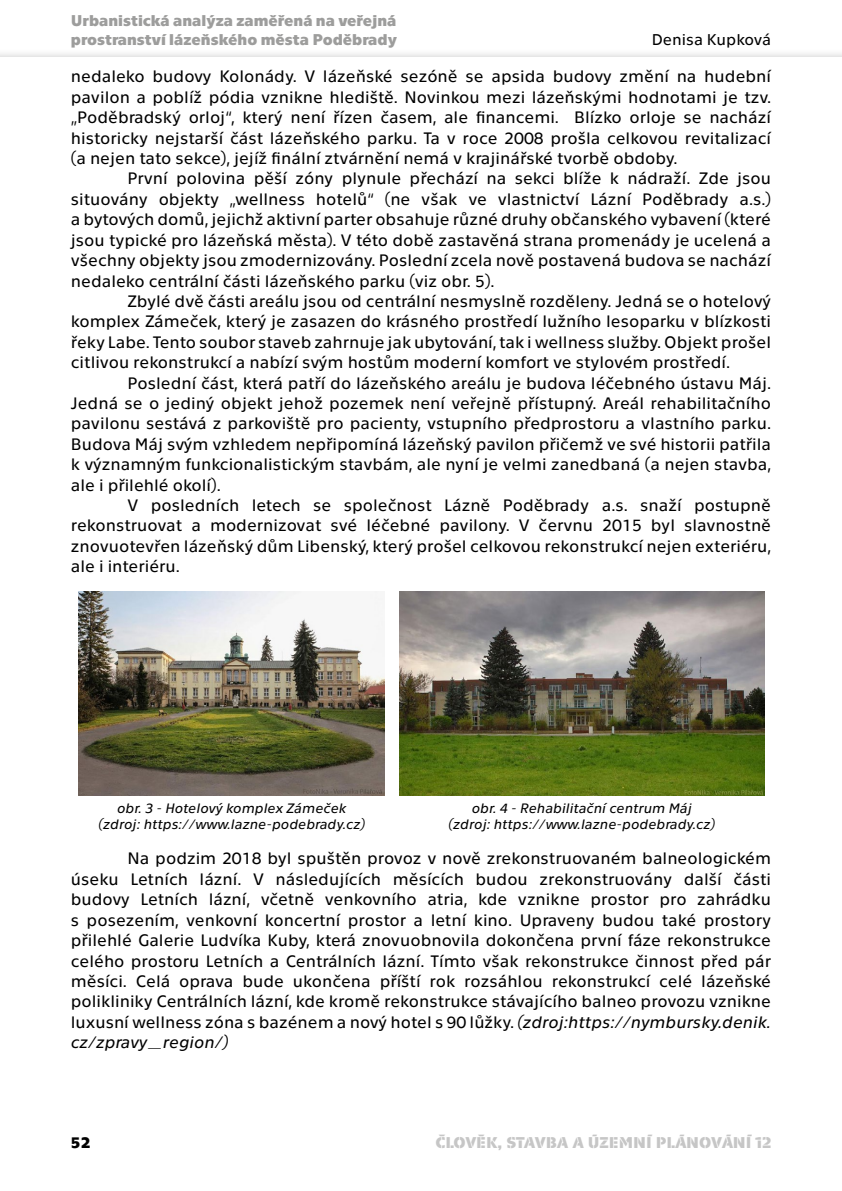
<style>
.page{position:relative;width:842px;height:1191px;background:#fff}
.page>*{position:absolute;margin:0;border:0;box-sizing:border-box;transform-origin:0 0}
.t1{font:17px/20.4px "Technika";color:#000;text-align:justify}
.t2{font:700 16px/19.2px "Technika";color:#9d9d9c}
.t3{font:700 16px "Technika Stencil";color:#c6c6c6}
.t4{font:16px "Technika";color:#000}
.t5{font:700 16px "Technika";color:#000}
.t6{font:italic 14px/16.8px "Technika";color:#000;text-align:center}
.s1{font-style:italic}
</style>
<div class="page">
<img style="left:79px;top:591px;width:306px;height:204px">
<img style="left:399px;top:591px;width:365px;height:204px">
<p class="t2" style="left:71px;top:10px;width:328px">Urbanistická analýza zaměřená na veřejná prostranství lázeňského města Poděbrady</p>
<p class="t4" style="left:652px;top:29px;width:121px">Denisa Kupková</p>
<p class="t1" style="left:71px;top:65px;width:702px">nedaleko budovy Kolonády. V lázeňské sezóně se apsida budovy změní na hudební pavilon a poblíž pódia vznikne hlediště. Novinkou mezi lázeňskými hodnotami je tzv. „Poděbradský orloj“, který není řízen časem, ale financemi. Blízko orloje se nachází historicky nejstarší část lázeňského parku. Ta v roce 2008 prošla celkovou revitalizací (a nejen tato sekce), jejíž finální ztvárnění nemá v krajinářské tvorbě obdoby.</p>
<p class="t1" style="left:71px;top:167px;width:702px;text-indent:57px">První polovina pěší zóny plynule přechází na sekci blíže k nádraží. Zde jsou situovány objekty „wellness hotelů“ (ne však ve vlastnictví Lázní Poděbrady a.s.) a bytových domů, jejichž aktivní parter obsahuje různé druhy občanského vybavení (které jsou typické pro lázeňská města). V této době zastavěná strana promenády je ucelená a všechny objekty jsou zmodernizovány. Poslední zcela nově postavená budova se nachází nedaleko centrální části lázeňského parku (viz obr. 5).</p>
<p class="t1" style="left:71px;top:290px;width:702px;text-indent:57px">Zbylé dvě části areálu jsou od centrální nesmyslně rozděleny. Jedná se o hotelový komplex Zámeček, který je zasazen do krásného prostředí lužního lesoparku v blízkosti řeky Labe. Tento soubor staveb zahrnuje jak ubytování, tak i wellness služby. Objekt prošel citlivou rekonstrukcí a nabízí svým hostům moderní komfort ve stylovém prostředí.</p>
<p class="t1" style="left:71px;top:371px;width:702px;text-indent:57px">Poslední část, která patří do lázeňského areálu je budova léčebného ústavu Máj.<br>Jedná se o jediný objekt jehož pozemek není veřejně přístupný. Areál rehabilitačního pavilonu sestává z parkoviště pro pacienty, vstupního předprostoru a vlastního parku.<br>Budova Máj svým vzhledem nepřipomíná lázeňský pavilon přičemž ve své historii patřila k významným funkcionalistickým stavbám, ale nyní je velmi zanedbaná (a nejen stavba, ale i přilehlé okolí).</p>
<p class="t1" style="left:71px;top:494px;width:702px;text-indent:57px">V posledních letech se společnost Lázně Poděbrady a.s. snaží postupně rekonstruovat a modernizovat své léčebné pavilony. V červnu 2015 byl slavnostně znovuotevřen lázeňský dům Libenský, který prošel celkovou rekonstrukcí nejen exteriéru, ale i interiéru.</p>
<p class="t6" style="left:99px;top:798px;width:268px">obr. 3 - Hotelový komplex Zámeček (zdroj: https://www.lazne-podebrady.cz)</p>
<p class="t6" style="left:449px;top:798px;width:268px">obr. 4 - Rehabilitační centrum Máj<br>(zdroj: https://www.lazne-podebrady.cz)</p>
<p class="t1" style="left:71px;top:847px;width:702px;text-indent:57px">Na podzim 2018 byl spuštěn provoz v nově zrekonstruovaném balneologickém úseku Letních lázní. V následujících měsících budou zrekonstruovány další části budovy Letních lázní, včetně venkovního atria, kde vznikne prostor pro zahrádku s posezením, venkovní koncertní prostor a letní kino. Upraveny budou také prostory přilehlé Galerie Ludvíka Kuby, která znovuobnovila dokončena první fáze rekonstrukce celého prostoru Letních a Centrálních lázní. Tímto však rekonstrukce činnost před pár měsíci. Celá oprava bude ukončena příští rok rozsáhlou rekonstrukcí celé lázeňské polikliniky Centrálních lázní, kde kromě rekonstrukce stávajícího balneo provozu vznikne luxusní wellness zóna s bazénem a nový hotel s 90 lůžky. <span class="s1">(zdroj:https://nymbursky.denik. cz/zpravy_region/)</span></p>
<p class="t5" style="left:71px;top:1131px;width:21px">52</p>
<p class="t3" style="left:435px;top:1134px;width:337px">ČLOVĚK, STAVBA A ÚZEMNÍ PLÁNOVÁNÍ 12</p>
</div>
